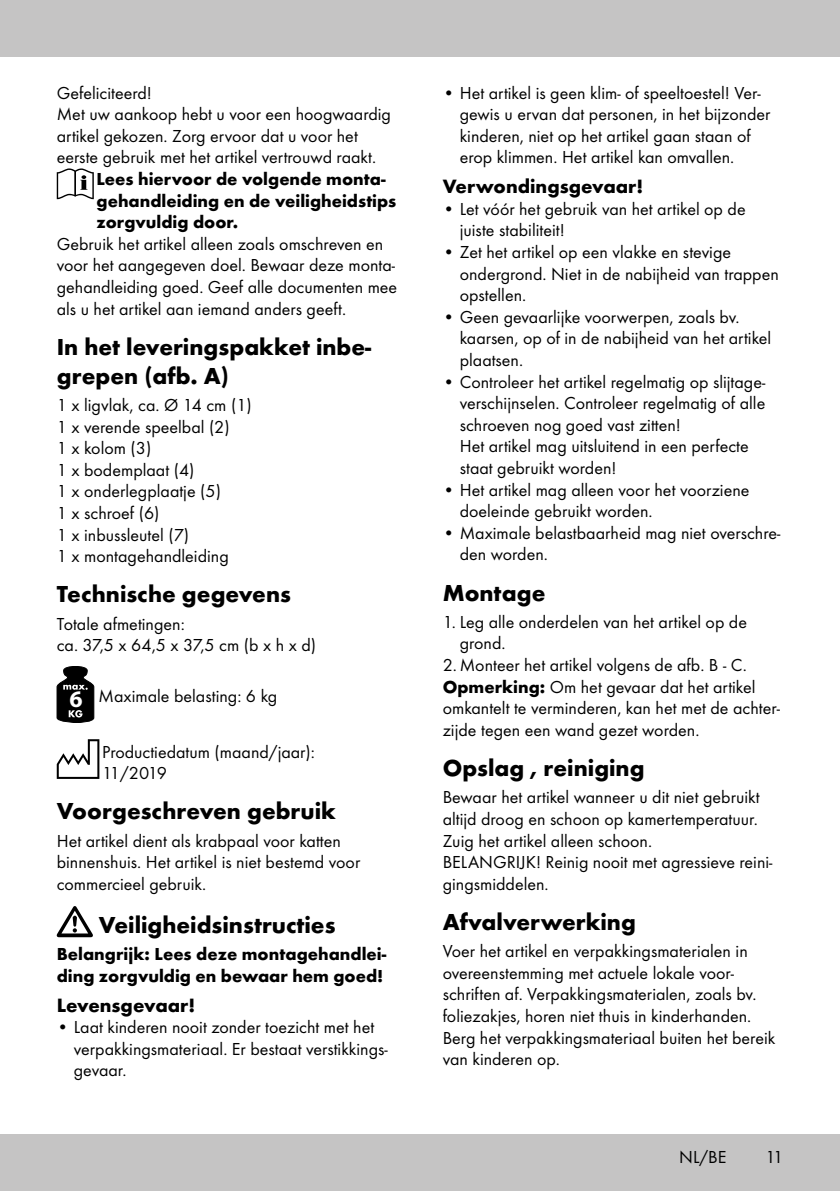
<style>
.page{position:relative;width:840px;height:1191px;background:#fff}
.page>*{position:absolute;margin:0;border:0;box-sizing:border-box;transform-origin:0 0}
.t1{font:700 24px/28.8px "Futura TOT";color:#000}
.t2{font:700 20px "Futura TOT";color:#000}
.t3{font:18px/21.6px "Futura TOT Boo";color:#000}
.t4{font:700 18px/21.6px "Futura TOT";color:#000}
.s1{font-family:"Myriad Pro";font-weight:700;font-size:23.8px;color:#fff}
.s2{font-family:"Futura TOT";font-weight:700}
</style>
<div class="page">
<div style="left:0;top:1134px;width:839px;height:57px;background:#c5c4c4"></div>
<div style="left:0;top:0;width:839px;height:57px;background:#c5c4c4"></div>
<svg style="left:57px;top:168px;width:37px;height:31px"></svg>
<svg style="left:57px;top:666px;width:37px;height:57px;background:#333"></svg>
<svg style="left:57px;top:739px;width:42px;height:40px"></svg>
<svg style="left:57px;top:906px;width:36px;height:31px"></svg>
<p class="t3" style="left:57px;top:82px;width:335px">Gefeliciteerd!<br>Met uw aankoop hebt u voor een hoogwaardig artikel gekozen. Zorg ervoor dat u voor het eerste gebruik met het artikel vertrouwd raakt.</p>
<p class="t4" style="left:96px;top:168px;width:301px">Lees hiervoor de volgende monta&shy;gehandleiding en de veiligheidstips zorgvuldig door.</p>
<p class="t3" style="left:57px;top:233px;width:342px">Gebruik het artikel alleen zoals omschreven en voor het aangegeven doel. Bewaar deze monta&shy;gehandleiding goed. Geef alle documenten mee als u het artikel aan iemand anders geeft.</p>
<h1 class="t1" style="left:57px;top:332px;width:316px">In het leveringspakket inbe&shy;grepen (afb. A)</h1>
<p class="t3" style="left:57px;top:394px;width:196px">1 x ligvlak, ca. Ø 14 cm (1)<br>1 x verende speelbal (2)<br>1 x kolom (3)<br>1 x bodemplaat (4)<br>1 x onderlegplaatje (5)<br>1 x schroef (6)<br>1 x inbussleutel (7)<br>1 x montagehandleiding</p>
<h1 class="t1" style="left:57px;top:579px;width:235px">Technische gegevens</h1>
<p class="t3" style="left:57px;top:612px;width:261px">Totale afmetingen:<br>ca. 37,5 x 64,5 x 37,5 cm (b x h x d)</p>
<p class="t3" style="left:69px;top:684px;width:209px"><span class="s1">6</span> Maximale belasting: 6 kg</p>
<p class="t3" style="left:102px;top:740px;width:214px">Productiedatum (maand/jaar):<br>11/2019</p>
<h1 class="t1" style="left:57px;top:796px;width:280px">Voorgeschreven gebruik</h1>
<p class="t3" style="left:57px;top:829px;width:305px">Het artikel dient als krabpaal voor katten binnenshuis. Het artikel is niet bestemd voor commercieel gebruik.</p>
<h1 class="t1" style="left:99px;top:910px;width:238px">Veiligheidsinstructies</h1>
<p class="t4" style="left:57px;top:943px;width:331px">Belangrijk: Lees deze montagehandlei&shy;ding zorgvuldig en bewaar hem goed!</p>
<p class="t2" style="left:57px;top:992px;width:140px">Levensgevaar!</p>
<p class="t3" style="left:74px;top:1016px;width:315px;text-indent:-17px">• Laat kinderen nooit zonder toezicht met het verpakkingsmateriaal. Er bestaat verstikkings&shy;gevaar.</p>
<p class="t3" style="left:459px;top:82px;width:312px;text-indent:-17px">• Het artikel is geen klim- of speeltoestel! Ver&shy;gewis u ervan dat personen, in het bijzonder kinderen, niet op het artikel gaan staan of erop klimmen. Het artikel kan omvallen.</p>
<p class="t2" style="left:442px;top:174px;width:202px">Verwondingsgevaar!</p>
<p class="t3" style="left:459px;top:198px;width:287px;text-indent:-17px">• Let vóór het gebruik van het artikel op de juiste stabiliteit!</p>
<p class="t3" style="left:459px;top:241px;width:320px;text-indent:-17px">• Zet het artikel op een vlakke en stevige ondergrond. Niet in de nabijheid van trappen opstellen.</p>
<p class="t3" style="left:459px;top:306px;width:313px;text-indent:-17px">• Geen gevaarlijke voorwerpen, zoals bv. kaarsen, op of in de nabijheid van het artikel plaatsen.</p>
<p class="t3" style="left:459px;top:370px;width:307px;text-indent:-17px">• Controleer het artikel regelmatig op slijtage&shy;verschijnselen. Controleer regelmatig of alle schroeven nog goed vast zitten!<br>Het artikel mag uitsluitend in een perfecte staat gebruikt worden!</p>
<p class="t3" style="left:459px;top:478px;width:291px;text-indent:-17px">• Het artikel mag alleen voor het voorziene doeleinde gebruikt worden.</p>
<p class="t3" style="left:459px;top:522px;width:322px;text-indent:-17px">• Maximale belastbaarheid mag niet overschre&shy;den worden.</p>
<h1 class="t1" style="left:442px;top:578px;width:104px">Montage</h1>
<p class="t3" style="left:459px;top:611px;width:289px;text-indent:-17px">1. Leg alle onderdelen van het artikel op de grond.</p>
<p class="t3" style="left:442px;top:654px;width:338px">2. Monteer het artikel volgens de afb. B - C.<br><span class="s2">Opmerking:</span> Om het gevaar dat het artikel omkantelt te verminderen, kan het met de achter&shy;zijde tegen een wand gezet worden.</p>
<h1 class="t1" style="left:442px;top:753px;width:203px">Opslag , reiniging</h1>
<p class="t3" style="left:442px;top:786px;width:331px">Bewaar het artikel wanneer u dit niet gebruikt altijd droog en schoon op kamertemperatuur.<br>Zuig het artikel alleen schoon.<br>BELANGRIJK! Reinig nooit met agressieve reini&shy;gingsmiddelen.</p>
<h1 class="t1" style="left:442px;top:907px;width:194px">Afvalverwerking</h1>
<p class="t3" style="left:442px;top:940px;width:334px">Voer het artikel en verpakkingsmaterialen in overeenstemming met actuele lokale voor&shy;schriften af. Verpakkingsmaterialen, zoals bv. foliezakjes, horen niet thuis in kinderhanden.<br>Berg het verpakkingsmateriaal buiten het bereik van kinderen op.</p>
<p class="t3" style="left:678px;top:1146px;width:49px">NL/BE</p>
<p class="t3" style="left:764px;top:1146px;width:19px">11</p>
</div>
